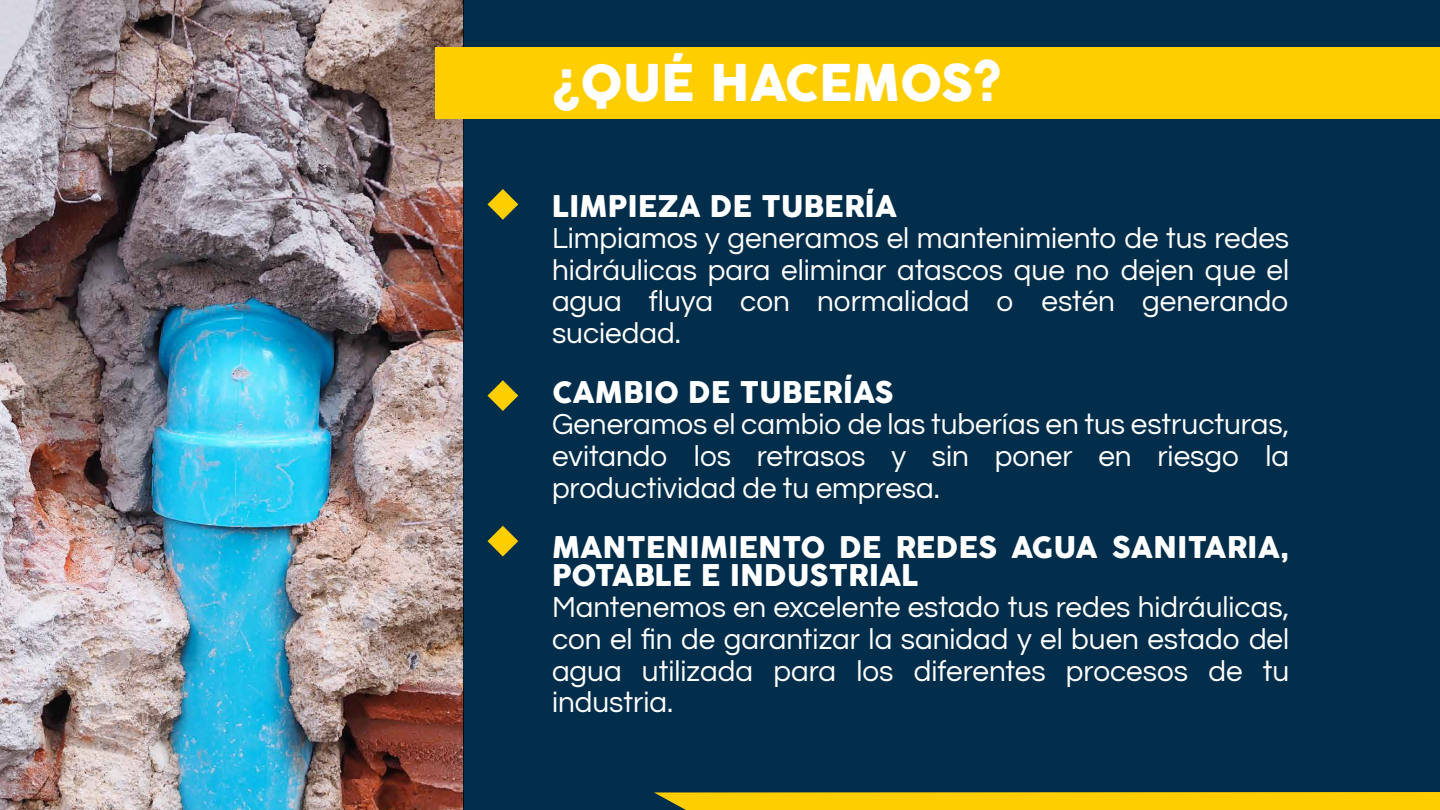
<style>
.page{position:relative;width:1440px;height:810px;background:#fff}
.page>*{position:absolute;margin:0;border:0;box-sizing:border-box;transform-origin:0 0}
.t1{font:49.5px "Cocogoose";color:#fff}
.t2{font:29.7px/31.6px "Questrial";color:#fff;text-align:justify}
.t3{font:29.25px/28.3px "Cocogoose";color:#fff}
</style>
<div class="page">
<img style="left:0;top:0;width:464px;height:810px">
<div style="left:464px;top:0;width:976px;height:810px;background:#022e4b"></div>
<svg style="left:654px;top:792px;width:786px;height:18px;background:#f6c802"></svg>
<svg style="left:487px;top:189px;width:31px;height:31px"></svg>
<svg style="left:487px;top:380px;width:31px;height:31px"></svg>
<svg style="left:487px;top:526px;width:31px;height:31px"></svg>
<div style="left:435px;top:47px;width:1005px;height:72px;background:#ffce00"></div>
<h1 class="t1" style="left:553px;top:49px;width:450px">¿QUÉ HACEMOS?</h1>
<p class="t3" style="left:552px;top:193px;width:347px">LIMPIEZA DE TUBERÍA</p>
<p class="t2" style="left:552px;top:224px;width:739px">Limpiamos y generamos el mantenimiento de tus redes hidráulicas para eliminar atascos que no dejen que el agua fluya con normalidad o estén generando suciedad.</p>
<p class="t3" style="left:552px;top:379px;width:343px">CAMBIO DE TUBERÍAS</p>
<p class="t2" style="left:552px;top:410px;width:739px">Generamos el cambio de las tuberías en tus estructuras, evitando los retrasos y sin poner en riesgo la productividad de tu empresa.</p>
<p class="t3" style="left:552px;top:534px;width:738px">MANTENIMIENTO DE REDES AGUA SANITARIA,<br>POTABLE E INDUSTRIAL</p>
<p class="t2" style="left:552px;top:593px;width:739px">Mantenemos en excelente estado tus redes hidráulicas, con el fin de garantizar la sanidad y el buen estado del agua utilizada para los diferentes procesos de tu industria.</p>
</div>
